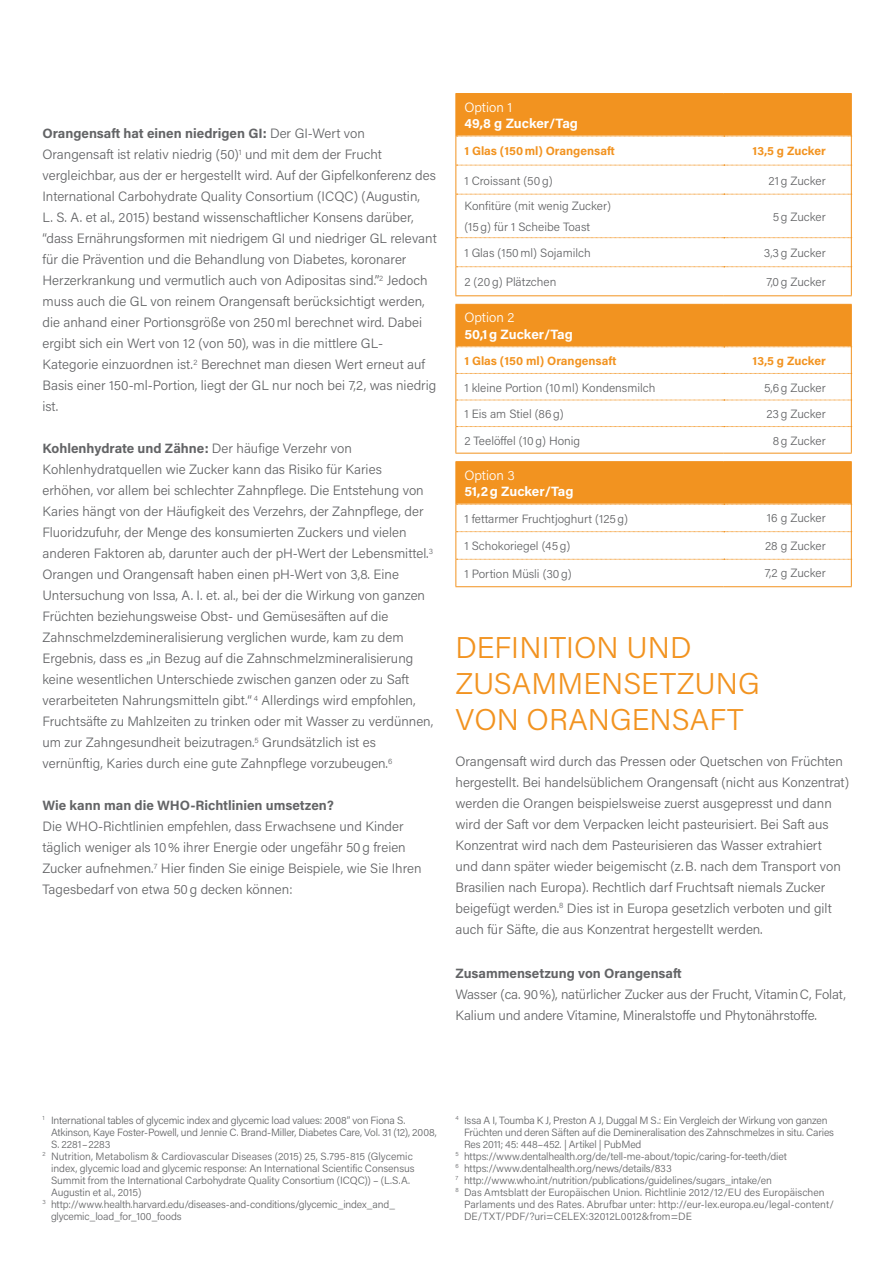
<style>
.page{position:relative;width:893px;height:1263px;background:#fff}
.page>*{position:absolute;margin:0;border:0;box-sizing:border-box;transform-origin:0 0}
.t1{font:300 30px/36px "Acumin Pro";color:#f29320}
.t2{font:300 13.5px/21px "Acumin Pro";color:#636466}
.t3{font:700 13.5px "Acumin Pro";color:#636466}
.t4{font:700 13.5px "Acumin Pro";color:#fff}
.t5{font:300 13.5px "Acumin Pro";color:#fff}
.t6{font:300 12px/21px "Acumin Pro";color:#636466}
.t7{font:700 12px "Acumin Pro";color:#f29320}
.t8{font:300 10.5px "Acumin Pro";letter-spacing:-.01em;color:#636466}
.t9{font:300 10.5px "Acumin Pro";letter-spacing:.01em;color:#636466}
.s1{font-weight:700}
</style>
<div class="page">
<svg style="left:456px;top:94px;width:395px;height:410px;fill:#f29320"></svg>
<hr style="left:455px;top:93px;width:269px;height:1px;background:#f29320">
<hr style="left:724px;top:93px;width:128px;height:1px;background:#f29320">
<hr style="left:455px;top:194px;width:1px;height:44px;background:#f29320">
<hr style="left:455px;top:304px;width:269px;height:1px;background:#f29320">
<hr style="left:724px;top:304px;width:128px;height:1px;background:#f29320">
<hr style="left:455px;top:461px;width:269px;height:1px;background:#f29320">
<hr style="left:724px;top:461px;width:128px;height:1px;background:#f29320">
<svg style="left:455px;top:504px;width:397px;height:82px"></svg>
<svg style="left:455px;top:136px;width:397px;height:59px"></svg>
<hr style="left:851px;top:194px;width:1px;height:44px;background:#f29320">
<svg style="left:455px;top:237px;width:397px;height:58px"></svg>
<svg style="left:455px;top:347px;width:397px;height:106px"></svg>
<hr style="left:455px;top:586px;width:269px;height:1px;background:#f29320">
<hr style="left:724px;top:586px;width:128px;height:1px;background:#f29320">
<hr style="left:455px;top:295px;width:269px;height:1px;background:#f29320">
<hr style="left:724px;top:295px;width:128px;height:1px;background:#f29320">
<hr style="left:455px;top:453px;width:269px;height:1px;background:#f29320">
<hr style="left:724px;top:453px;width:128px;height:1px;background:#f29320">
<hr style="left:455px;top:462px;width:1px;height:42px;background:#f29320">
<hr style="left:851px;top:462px;width:1px;height:42px;background:#f29320">
<hr style="left:455px;top:305px;width:1px;height:42px;background:#f29320">
<hr style="left:851px;top:305px;width:1px;height:42px;background:#f29320">
<hr style="left:455px;top:94px;width:1px;height:42px;background:#f29320">
<hr style="left:851px;top:94px;width:1px;height:42px;background:#f29320">
<p class="t2" style="left:43px;top:122px;width:396px"><span class="s1">Orangensaft hat einen niedrigen GI:</span> Der GI-Wert von Orangensaft ist relativ niedrig (50)<sup>1</sup> und mit dem der Frucht vergleichbar, aus der er hergestellt wird. Auf der Gipfelkonferenz des International Carbohydrate Quality Consortium (ICQC) (Augustin,<br>L. S. A. et al., 2015) bestand wissenschaftlicher Konsens darüber, “dass Ernährungsformen mit niedrigem GI und niedriger GL relevant für die Prävention und die Behandlung von Diabetes, koronarer Herzerkrankung und vermutlich auch von Adipositas sind.”<sup>2</sup> Jedoch muss auch die GL von reinem Orangensaft berücksichtigt werden, die anhand einer Portionsgröße von 250ml berechnet wird. Dabei ergibt sich ein Wert von 12 (von 50), was in die mittlere GL-Kategorie einzuordnen ist.<sup>2</sup> Berechnet man diesen Wert erneut auf Basis einer 150-ml-Portion, liegt der GL nur noch bei 7,2, was niedrig ist.</p>
<p class="t2" style="left:43px;top:437px;width:392px"><span class="s1">Kohlenhydrate und Zähne:</span> Der häufige Verzehr von Kohlenhydratquellen wie Zucker kann das Risiko für Karies erhöhen, vor allem bei schlechter Zahnpflege. Die Entstehung von Karies hängt von der Häufigkeit des Verzehrs, der Zahnpflege, der Fluoridzufuhr, der Menge des konsumierten Zuckers und vielen anderen Faktoren ab, darunter auch der pH-Wert der Lebensmittel.<sup>3<br></sup>Orangen und Orangensaft haben einen pH-Wert von 3,8. Eine Untersuchung von Issa, A. I. et. al., bei der die Wirkung von ganzen Früchten beziehungsweise Obst- und Gemüsesäften auf die Zahnschmelzdemineralisierung verglichen wurde, kam zu dem Ergebnis, dass es „in Bezug auf die Zahnschmelzmineralisierung keine wesentlichen Unterschiede zwischen ganzen oder zu Saft verarbeiteten Nahrungsmitteln gibt.“ <sup>4</sup> Allerdings wird empfohlen, Fruchtsäfte zu Mahlzeiten zu trinken oder mit Wasser zu verdünnen, um zur Zahngesundheit beizutragen.<sup>5</sup> Grundsätzlich ist es vernünftig, Karies durch eine gute Zahnpflege vorzubeugen.<sup>6</sup></p>
<p class="t3" style="left:43px;top:796px;width:293px">Wie kann man die WHO-Richtlinien umsetzen?</p>
<p class="t2" style="left:43px;top:815px;width:381px">Die WHO-Richtlinien empfehlen, dass Erwachsene und Kinder täglich weniger als 10% ihrer Energie oder ungefähr 50g freien Zucker aufnehmen.<sup>7</sup> Hier finden Sie einige Beispiele, wie Sie Ihren Tagesbedarf von etwa 50g decken können:</p>
<p class="t5" style="left:464px;top:98px;width:49px">Option 1</p>
<p class="t4" style="left:464px;top:114px;width:115px">49,8 g Zucker/Tag</p>
<p class="t7" style="left:464px;top:142px;width:152px">1 Glas (150ml) Orangensaft</p>
<p class="t7" style="left:753px;top:142px;width:75px">13,5 g Zucker</p>
<p class="t6" style="left:464px;top:169px;width:90px">1 Croissant (50 g)</p>
<p class="t6" style="left:769px;top:169px;width:59px">21 g Zucker</p>
<p class="t6" style="left:464px;top:195px;width:148px">Konfitüre (mit wenig Zucker) (15 g) für 1 Scheibe Toast</p>
<p class="t6" style="left:773px;top:206px;width:55px">5 g Zucker</p>
<p class="t6" style="left:464px;top:242px;width:128px">1 Glas (150 ml) Sojamilch</p>
<p class="t6" style="left:764px;top:242px;width:63px">3,3 g Zucker</p>
<p class="t6" style="left:464px;top:271px;width:94px">2 (20 g) Plätzchen</p>
<p class="t6" style="left:766px;top:271px;width:61px">7,0 g Zucker</p>
<p class="t5" style="left:464px;top:308px;width:51px">Option 2</p>
<p class="t4" style="left:464px;top:324px;width:110px">50,1g Zucker/Tag</p>
<p class="t7" style="left:464px;top:352px;width:153px">1 Glas (150 ml) Orangensaft</p>
<p class="t7" style="left:753px;top:352px;width:75px">13,5 g Zucker</p>
<p class="t6" style="left:464px;top:376px;width:192px">1 kleine Portion (10 ml) Kondensmilch</p>
<p class="t6" style="left:764px;top:376px;width:63px">5,6 g Zucker</p>
<p class="t6" style="left:464px;top:403px;width:101px">1 Eis am Stiel (86 g)</p>
<p class="t6" style="left:766px;top:403px;width:61px">23 g Zucker</p>
<p class="t6" style="left:464px;top:430px;width:117px">2 Teelöffel (10 g) Honig</p>
<p class="t6" style="left:773px;top:430px;width:55px">8 g Zucker</p>
<p class="t5" style="left:464px;top:466px;width:52px">Option 3</p>
<p class="t4" style="left:464px;top:482px;width:111px">51,2g Zucker/Tag</p>
<p class="t6" style="left:464px;top:508px;width:165px">1 fettarmer Fruchtjoghurt (125 g)</p>
<p class="t6" style="left:767px;top:507px;width:60px">16 g Zucker</p>
<p class="t6" style="left:464px;top:535px;width:108px">1 Schokoriegel (45 g)</p>
<p class="t6" style="left:765px;top:535px;width:62px">28 g Zucker</p>
<p class="t6" style="left:464px;top:563px;width:109px">1 Portion Müsli (30 g)</p>
<p class="t6" style="left:765px;top:562px;width:62px">7,2 g Zucker</p>
<h1 class="t1" style="left:455px;top:628px;width:306px">DEFINITION UND<br>ZUSAMMENSETZUNG<br>VON ORANGENSAFT</h1>
<p class="t2" style="left:455px;top:750px;width:395px">Orangensaft wird durch das Pressen oder Quetschen von Früchten hergestellt. Bei handelsüblichem Orangensaft (nicht aus Konzentrat) werden die Orangen beispielsweise zuerst ausgepresst und dann wird der Saft vor dem Verpacken leicht pasteurisiert. Bei Saft aus Konzentrat wird nach dem Pasteurisieren das Wasser extrahiert<br>und dann später wieder beigemischt (z.B. nach dem Transport von Brasilien nach Europa). Rechtlich darf Fruchtsaft niemals Zucker beigefügt werden.<sup>8</sup> Dies ist in Europa gesetzlich verboten und gilt auch für Säfte, die aus Konzentrat hergestellt werden.</p>
<p class="t3" style="left:455px;top:964px;width:228px">Zusammensetzung von Orangensaft</p>
<p class="t2" style="left:455px;top:983px;width:392px">Wasser (ca. 90%), natürlicher Zucker aus der Frucht, VitaminC, Folat,<br>Kalium und andere Vitamine, Mineralstoffe und Phytonährstoffe.</p>
<p class="t8" style="left:43px;top:1113px;width:364px"><sup>1</sup> International tables of glycemic index and glycemic load values: 2008” von Fiona S.</p>
<p class="t8" style="left:51px;top:1125px;width:387px">Atkinson, Kaye Foster-Powell, und Jennie C. Brand-Miller, Diabetes Care, Vol. 31 (12), 2008,</p>
<p class="t8" style="left:51px;top:1137px;width:61px">S. 2281–2283</p>
<p class="t8" style="left:43px;top:1149px;width:372px"><sup>2</sup> Nutrition, Metabolism &amp; Cardiovascular Diseases (2015) 25, S.795-815 (Glycemic</p>
<p class="t8" style="left:51px;top:1161px;width:365px">index, glycemic load and glycemic response: An International Scientific Consensus</p>
<p class="t8" style="left:51px;top:1173px;width:361px">Summit from the International Carbohydrate Quality Consortium (ICQC)) – (L.S.A.</p>
<p class="t8" style="left:51px;top:1185px;width:92px">Augustin et al., 2015)</p>
<p class="t8" style="left:43px;top:1197px;width:354px"><sup>3</sup> http://www.health.harvard.edu/diseases-and-conditions/glycemic_index_and_</p>
<p class="t8" style="left:51px;top:1209px;width:132px">glycemic_load_for_100_foods</p>
<p class="t8" style="left:455px;top:1113px;width:374px"><sup>4</sup> Issa A I, Toumba K J, Preston A J, Duggal M S.: Ein Vergleich der Wirkung von ganzen</p>
<p class="t8" style="left:464px;top:1125px;width:372px">Früchten und deren Säften auf die Demineralisation des Zahnschmelzes in situ. Caries</p>
<p class="t8" style="left:464px;top:1137px;width:179px">Res 2011; 45: 448–452. | Artikel | PubMed</p>
<p class="t8" style="left:455px;top:1149px;width:333px"><sup>5</sup> https://www.dentalhealth.org/de/tell-me-about/topic/caring-for-teeth/diet</p>
<p class="t8" style="left:455px;top:1161px;width:218px"><sup>6</sup> https://www.dentalhealth.org/news/details/833</p>
<p class="t8" style="left:455px;top:1173px;width:318px"><sup>7</sup> http://www.who.int/nutrition/publications/guidelines/sugars_intake/en</p>
<p class="t8" style="left:455px;top:1185px;width:371px"><sup>8</sup> Das Amtsblatt der Europäischen Union. Richtlinie 2012/12/EU des Europäischen</p>
<p class="t8" style="left:464px;top:1197px;width:372px">Parlaments und des Rates. Abrufbar unter: http://eur-lex.europa.eu/legal-content/</p>
<p class="t9" style="left:464px;top:1209px;width:230px">DE/TXT/PDF/?uri=CELEX:32012L0012&amp;from=DE</p>
</div>
